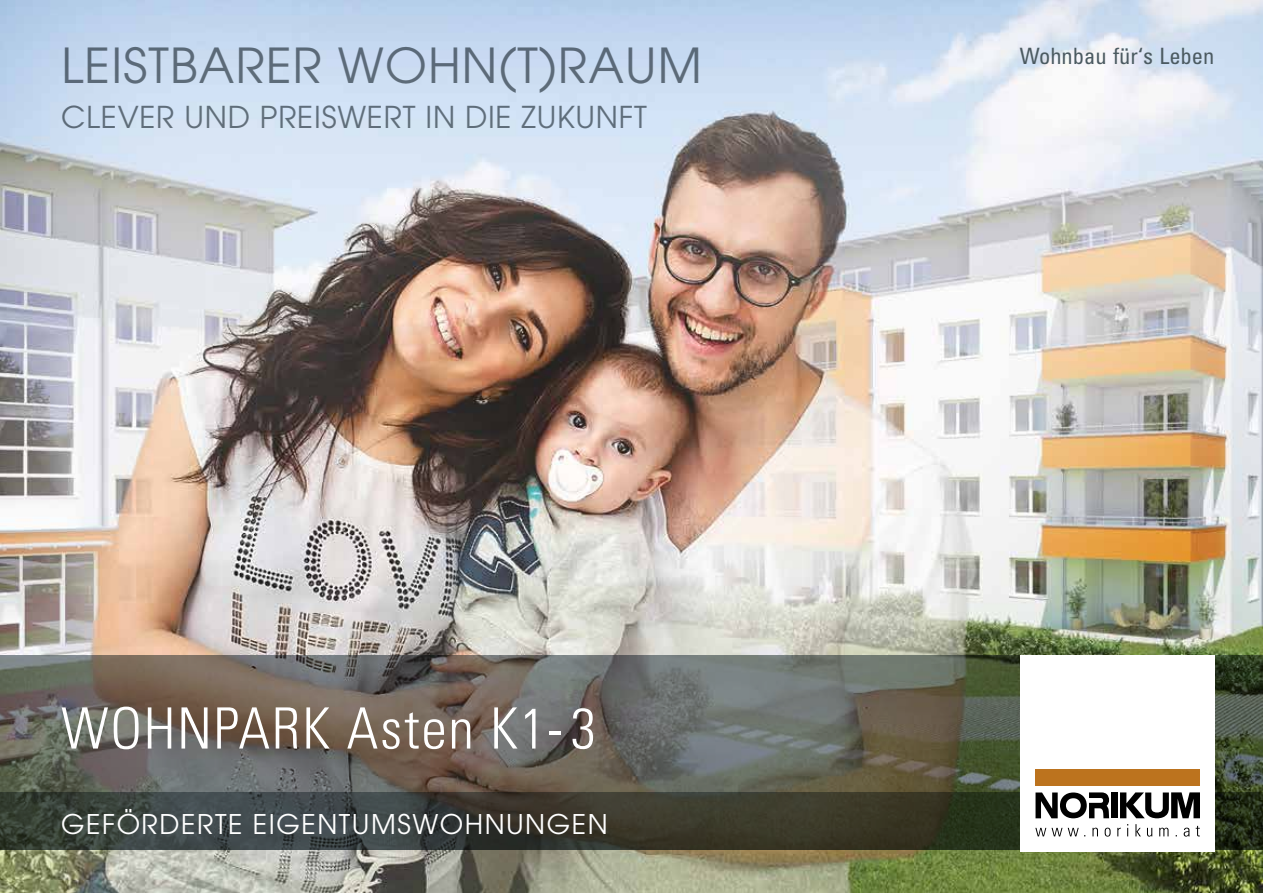
<style>
.page{position:relative;width:1263px;height:893px;background:#fff}
.page>*{position:absolute;margin:0;border:0;box-sizing:border-box;transform-origin:0 0}
.t1{font:300 condensed 57px "Univers";letter-spacing:.03em;color:#fff}
.t2{font:48px "Avant Garde LT";letter-spacing:.025em;color:#4c565b}
.t3{font:30px "Avant Garde LT";letter-spacing:.025em;color:#4c565b}
.t4{font:27px "Avant Garde LT";letter-spacing:.055em;color:#fff}
.t5{font:condensed 22.5px "Univers";color:#4b5a61}
</style>
<div class="page">
<img style="left:0;top:0;width:1263px;height:893px">
<svg style="left:0;top:655px;width:1263px;height:137px;background:#68665c"></svg>
<svg style="left:0;top:792px;width:1263px;height:57px;background:#373c32"></svg>
<div style="left:1020px;top:655px;width:195px;height:196px;background:#fff"></div>
<div style="left:1035px;top:769px;width:165px;height:17px;background:#bc731e"></div>
<svg style="left:1035px;top:792px;width:74px;height:26px"></svg>
<div style="left:1111px;top:792px;width:7px;height:26px;background:#000"></div>
<svg style="left:1120px;top:792px;width:80px;height:26px"></svg>
<svg style="left:1035px;top:824px;width:165px;height:13px"></svg>
<div style="left:47px;top:32px;width:666px;height:111px;background:#cedff3"></div>
<h2 class="t2" style="left:61px;top:37px;width:642px">LEISTBARER WOHN(T)RAUM</h2>
<p class="t3" style="left:61px;top:100px;width:587px">CLEVER UND PREISWERT IN DIE ZUKUNFT</p>
<h1 class="t1" style="left:61px;top:694px;width:536px">WOHNPARK Asten K1-3</h1>
<p class="t4" style="left:61px;top:808px;width:548px">GEFÖRDERTE EIGENTUMSWOHNUNGEN</p>
<p class="t5" style="left:1020px;top:42px;width:196px">Wohnbau für‘s Leben</p>
</div>
